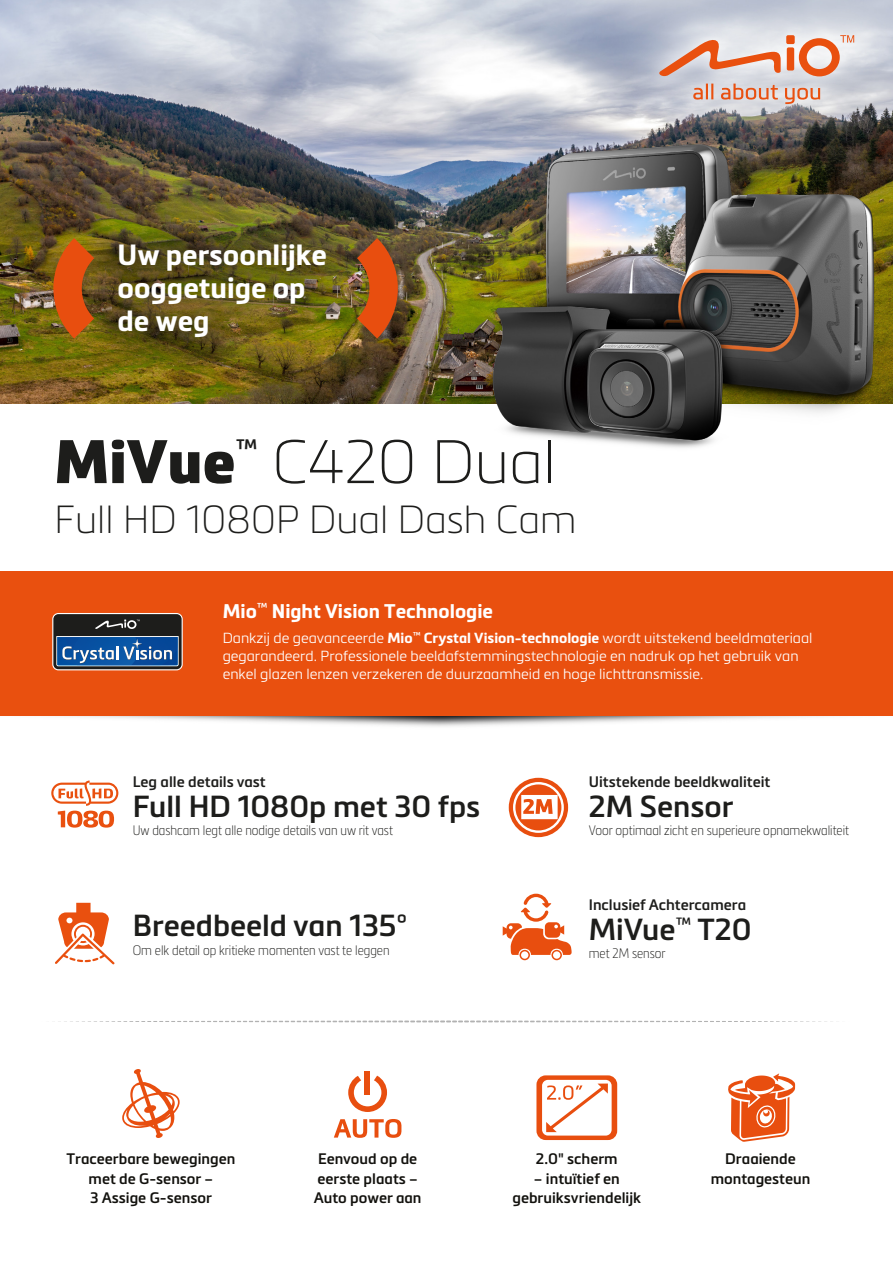
<style>
.page{position:relative;width:893px;height:1263px;background:#fff}
.page>*{position:absolute;margin:0;border:0;box-sizing:border-box;transform-origin:0 0}
.t1{font:60.45px "Metronic Pro Air";color:#1d1d1b}
.t2{font:900 60.45px "Metronic Pro";color:#1d1d1b}
.t3{font:38.55px "Metronic Pro Air";color:#1d1d1b}
.t4{font:600 30px "Metronic Pro";color:#1d1d1b}
.t5{font:700 28.8px/33px "Metronic Pro";color:#fff}
.t6{font:700 23.4px "Metronic Pro";color:#1d1d1b}
.t7{font:700 19.5px "Metronic Pro";color:#fff}
.t8{font:600 15px/19.5px "Metronic Pro";color:#12110d;text-align:center}
.t9{font:600 15px "Metronic Pro";color:#1d1d1b}
.t10{font:300 14.4px/18px "Metronic Pro";color:#fff}
.t11{font:13.5px "Metronic Pro Air Condensed";color:#1d1d1b}
.s1{font-weight:700}
</style>
<div class="page">
<img style="left:60px;top:716px;width:768px;height:11px">
<img style="left:0;top:0;width:604px;height:404px">
<svg style="left:785px;top:88px;width:35px;height:12px"></svg>
<svg style="left:721px;top:84px;width:57px;height:16px"></svg>
<svg style="left:693px;top:84px;width:20px;height:16px"></svg>
<svg style="left:656px;top:35px;width:198px;height:43px;background:#e0baae"></svg>
<img style="left:72px;top:197px;width:300px;height:190px">
<img style="left:92px;top:215px;width:277px;height:172px">
<img style="left:46px;top:238px;width:48px;height:101px">
<img style="left:357px;top:238px;width:48px;height:101px">
<img style="left:443px;top:100px;width:450px;height:348px">
<svg style="left:728px;top:1073px;width:67px;height:69px"></svg>
<svg style="left:122px;top:1069px;width:58px;height:69px"></svg>
<svg style="left:334px;top:1119px;width:67px;height:19px"></svg>
<svg style="left:348px;top:1076px;width:39px;height:36px"></svg>
<div style="left:365px;top:1071px;width:5px;height:23px;background:#e84e0f"></div>
<svg style="left:536px;top:1075px;width:81px;height:65px"></svg>
<svg style="left:58px;top:1020px;width:775px;height:2px"></svg>
<svg style="left:51px;top:780px;width:67px;height:48px"></svg>
<svg style="left:55px;top:903px;width:60px;height:61px"></svg>
<div style="left:0;top:571px;width:893px;height:145px;background:#e9500f"></div>
<svg style="left:52px;top:613px;width:131px;height:57px;background:#3d5773"></svg>
<svg style="left:509px;top:778px;width:59px;height:59px"></svg>
<svg style="left:503px;top:894px;width:69px;height:66px"></svg>
<h3 class="t5" style="left:117px;top:238px;width:211px">Uw persoonlijke ooggetuige op de weg</h3>
<h1 class="t2" style="left:54px;top:426px;width:182px">MiVue</h1>
<h3 class="t6" style="left:235px;top:433px;width:24px">™</h3>
<h1 class="t1" style="left:272px;top:420px;width:285px">C420 Dual</h1>
<h2 class="t3" style="left:54px;top:493px;width:524px">Full HD 1080P Dual Dash Cam</h2>
<h3 class="t7" style="left:223px;top:598px;width:272px">Mio<sup>™</sup> Night Vision Technologie</h3>
<p class="t10" style="left:223px;top:628px;width:591px">Dankzij de geavanceerde <span class="s1">Mio</span><sup>™</sup> <span class="s1">Crystal Vision-technologie</span> wordt uitstekend beeldmateriaal gegarandeerd. Professionele beeldafstemmingstechnologie en nadruk op het gebruik van enkel glazen lenzen verzekeren de duurzaamheid en hoge lichttransmissie.</p>
<p class="t9" style="left:133px;top:772px;width:135px">Leg alle details vast</p>
<h3 class="t4" style="left:133px;top:788px;width:349px">Full HD 1080p met 30 fps</h3>
<p class="t11" style="left:133px;top:821px;width:262px">Uw dashcam legt alle nodige details van uw rit vast</p>
<h3 class="t4" style="left:133px;top:907px;width:276px">Breedbeeld van 135°</h3>
<p class="t11" style="left:133px;top:940px;width:258px">Om elk detail op kritieke momenten vast te leggen</p>
<p class="t9" style="left:589px;top:772px;width:183px">Uitstekende beeldkwaliteit</p>
<h3 class="t4" style="left:589px;top:788px;width:146px">2M Sensor</h3>
<p class="t11" style="left:589px;top:821px;width:262px">Voor optimaal zicht en superieure opnamekwaliteit</p>
<p class="t9" style="left:589px;top:895px;width:159px">Inclusief Achtercamera</p>
<h3 class="t4" style="left:589px;top:911px;width:164px">MiVue<sup>™</sup> T20</h3>
<p class="t11" style="left:589px;top:943px;width:78px">met 2M sensor</p>
<p class="t8" style="left:66px;top:1149px;width:170px">Traceerbare bewegingen met de G-sensor –<br>3 Assige G-sensor</p>
<p class="t8" style="left:314px;top:1149px;width:109px;text-align:left">Eenvoud op de eerste plaats –<br>Auto power aan</p>
<p class="t8" style="left:536px;top:1149px;width:83px">2.0" scherm</p>
<p class="t8" style="left:512px;top:1168px;width:130px">– intuïtief en gebruiksvriendelijk</p>
<p class="t8" style="left:711px;top:1149px;width:101px">Draaiende montagesteun</p>
</div>
